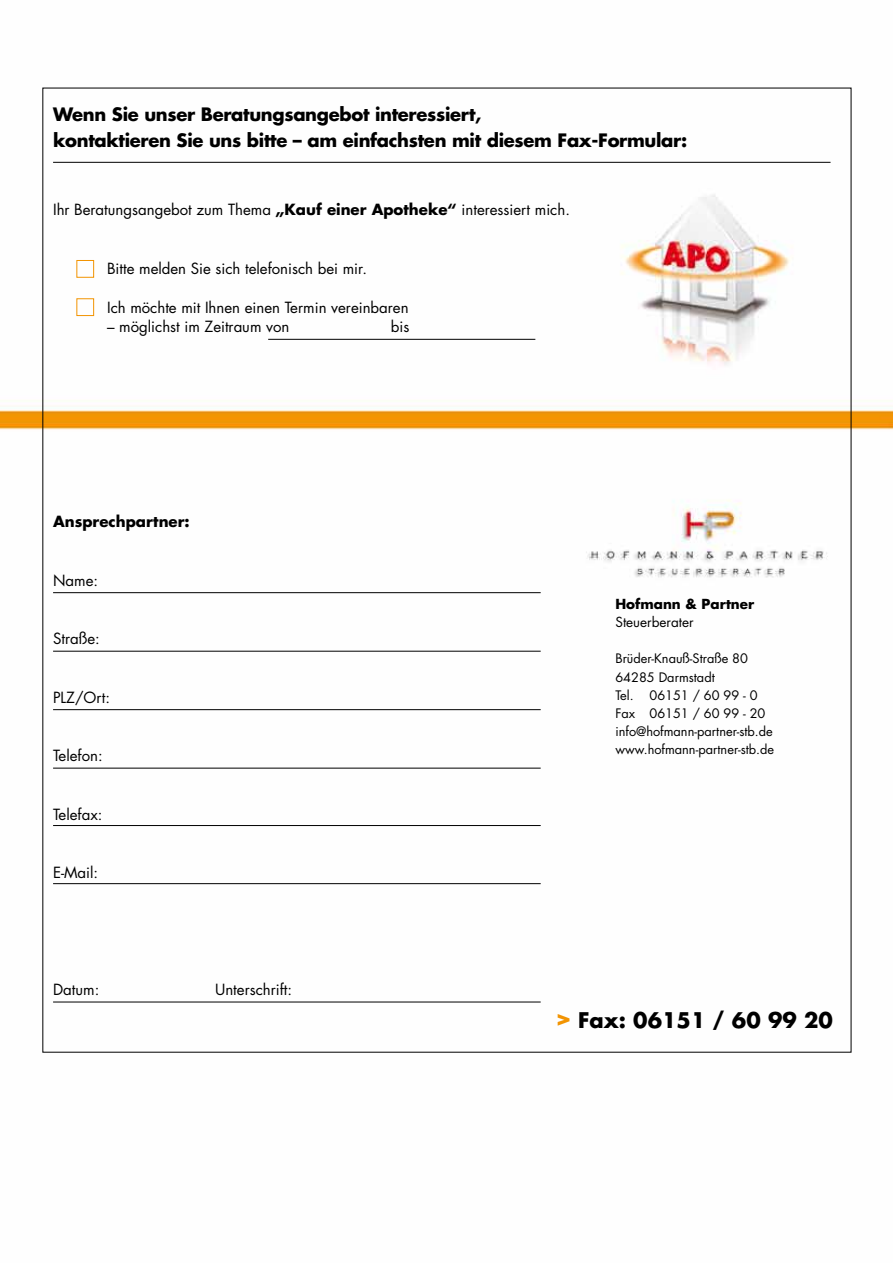
<style>
.page{position:relative;width:893px;height:1263px;background:#fff}
.page>*{position:absolute;margin:0;border:0;box-sizing:border-box;transform-origin:0 0}
.t1{font:700 21px "Futura";color:#000}
.t2{font:700 18px/25.5px "Futura";letter-spacing:-.015em;color:#000}
.t3{font:15px "Futura";color:#000}
.t4{font:700 15px "Futura";color:#000}
.t5{font:700 13.5px "Futura";color:#000}
.t6{font:13.5px "Futura";color:#000}
.t7{font:12.75px/18px "Futura";color:#000}
.s1{font-weight:700}
.s2{font-size:24px;color:#f29402}
</style>
<div class="page">
<img style="left:0;top:87px;width:893px;height:966px">
<hr style="left:53px;top:162px;width:777px;height:1px;background:#000">
<div style="left:76px;top:260px;width:18px;height:18px;border:1px solid #f29402"></div>
<div style="left:76px;top:298px;width:18px;height:18px;border:1px solid #f29402"></div>
<hr style="left:268px;top:339px;width:267px;height:1px;background:#000">
<hr style="left:53px;top:592px;width:488px;height:1px;background:#000">
<hr style="left:53px;top:651px;width:488px;height:1px;background:#000">
<hr style="left:53px;top:709px;width:488px;height:1px;background:#000">
<hr style="left:53px;top:768px;width:488px;height:1px;background:#000">
<hr style="left:53px;top:825px;width:488px;height:1px;background:#000">
<hr style="left:53px;top:883px;width:488px;height:1px;background:#000">
<hr style="left:53px;top:1002px;width:488px;height:1px;background:#000">
<p class="t2" style="left:53px;top:101px;width:636px">Wenn Sie unser Beratungsangebot interessiert,<br>kontaktieren Sie uns bitte – am einfachsten mit diesem Fax-Formular:</p>
<p class="t3" style="left:53px;top:200px;width:518px">Ihr Beratungsangebot zum Thema <span class="s1">„Kauf einer Apotheke“</span> interessiert mich.</p>
<p class="t3" style="left:107px;top:259px;width:261px">Bitte melden Sie sich telefonisch bei mir.</p>
<p class="t3" style="left:107px;top:298px;width:303px">Ich möchte mit Ihnen einen Termin vereinbaren</p>
<p class="t3" style="left:107px;top:317px;width:184px">– möglichst im Zeitraum von</p>
<p class="t3" style="left:391px;top:317px;width:20px">bis</p>
<p class="t4" style="left:53px;top:512px;width:138px">Ansprechpartner:</p>
<p class="t3" style="left:53px;top:571px;width:47px">Name:</p>
<p class="t3" style="left:53px;top:629px;width:48px">Straße:</p>
<p class="t3" style="left:53px;top:688px;width:58px">PLZ/Ort:</p>
<p class="t3" style="left:53px;top:746px;width:51px">Telefon:</p>
<p class="t3" style="left:53px;top:805px;width:51px">Telefax:</p>
<p class="t3" style="left:53px;top:863px;width:47px">E-Mail:</p>
<p class="t3" style="left:53px;top:980px;width:48px">Datum:</p>
<p class="t3" style="left:215px;top:980px;width:78px">Unterschrift:</p>
<p class="t5" style="left:615px;top:595px;width:140px">Hofmann &amp; Partner</p>
<p class="t6" style="left:615px;top:614px;width:80px">Steuerberater</p>
<p class="t7" style="left:615px;top:650px;width:160px">Brüder-Knauß-Straße 80<br>64285 Darmstadt<br>Tel. 06151 / 60 99 - 0<br>Fax 06151 / 60 99 - 20 info@hofmann-partner-stb.de www.hofmann-partner-stb.de</p>
<h1 class="t1" style="left:556px;top:1006px;width:279px"><span class="s2">&gt;</span> Fax: 06151 / 60 99 20</h1>
</div>
